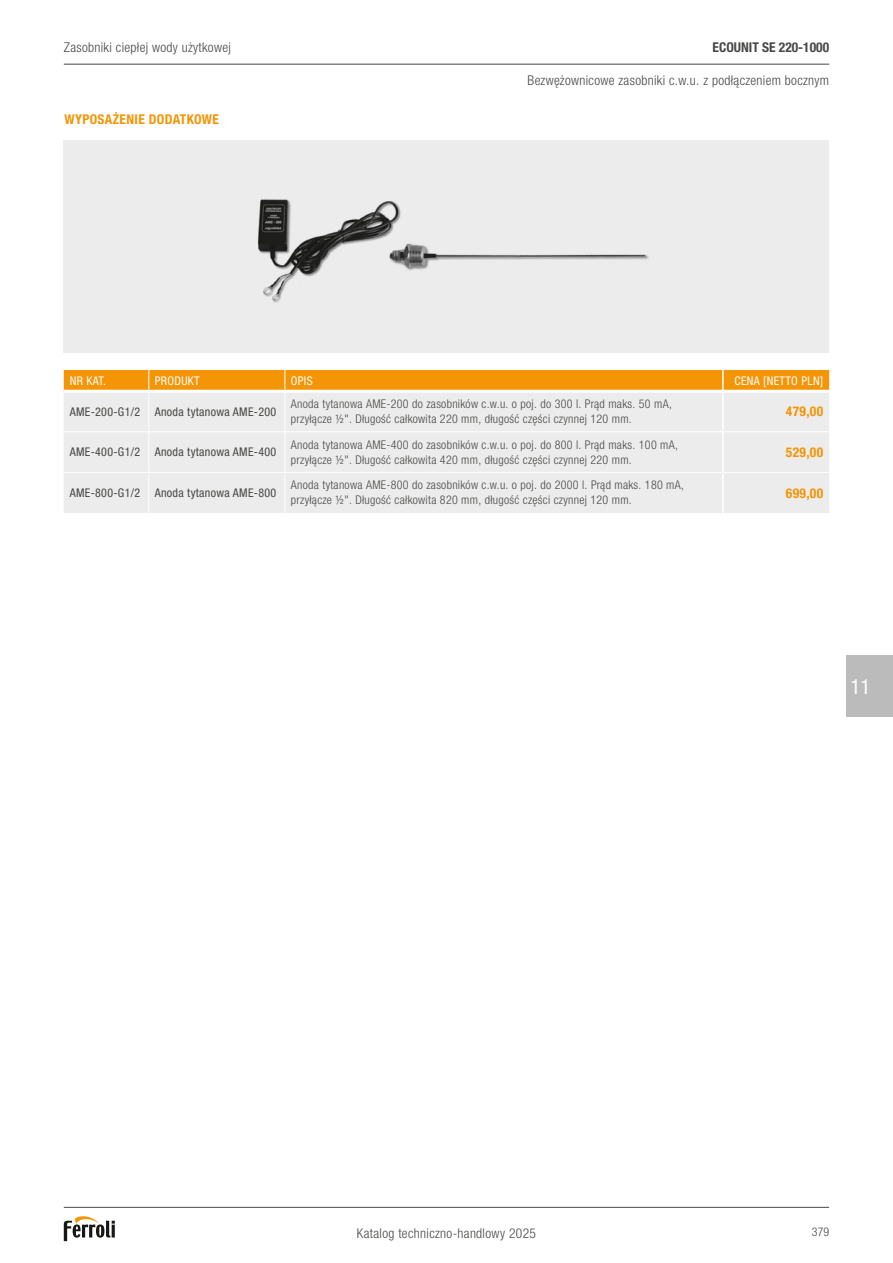
<style>
.page{position:relative;width:893px;height:1263px;background:#fff}
.page>*{position:absolute;margin:0;border:0;box-sizing:border-box;transform-origin:0 0}
.t1{font:condensed 21px "Helvetica Neue LTW1 G";color:#fff}
.t2{font:300 condensed 13.5px "Helvetica Neue LTW1 G";letter-spacing:.025em;color:#484846}
.t3{font:700 condensed 13.5px "Helvetica Neue LTW1 G";letter-spacing:.025em;color:#f39507}
.t4{font:700 condensed 13.5px "Helvetica Neue LTW1 G";color:#484846}
.t5{font:300 condensed 12px/15px "Helvetica Neue LTW1 G";letter-spacing:.025em;color:#484846}
.t6{font:condensed 12px "Helvetica Neue LTW1 G";letter-spacing:.025em;color:#484846}
.t7{font:condensed 12px "Helvetica Neue LTW1 G";letter-spacing:.025em;color:#fff}
</style>
<div class="page">
<div style="left:64px;top:393px;width:765px;height:120px;background:#ececec"></div>
<hr style="left:285px;top:432px;width:1px;height:40px;background:#fff">
<div style="left:64px;top:370px;width:765px;height:20px;background:#f39507"></div>
<hr style="left:148px;top:432px;width:1px;height:40px;background:#fff">
<hr style="left:148px;top:393px;width:1px;height:38px;background:#fff">
<hr style="left:285px;top:393px;width:1px;height:38px;background:#fff">
<hr style="left:148px;top:473px;width:1px;height:40px;background:#fff">
<hr style="left:285px;top:473px;width:1px;height:40px;background:#fff">
<hr style="left:64px;top:431px;width:85px;height:1px;background:#fff">
<hr style="left:149px;top:431px;width:136px;height:1px;background:#fff">
<hr style="left:285px;top:431px;width:437px;height:1px;background:#fff">
<hr style="left:724px;top:431px;width:105px;height:1px;background:#fff">
<hr style="left:64px;top:472px;width:85px;height:1px;background:#fff">
<hr style="left:149px;top:472px;width:136px;height:1px;background:#fff">
<hr style="left:285px;top:472px;width:437px;height:1px;background:#fff">
<hr style="left:724px;top:472px;width:105px;height:1px;background:#fff">
<hr style="left:722px;top:370px;width:2px;height:21px;background:#fff">
<hr style="left:722px;top:391px;width:2px;height:41px;background:#fff">
<hr style="left:722px;top:432px;width:2px;height:40px;background:#fff">
<hr style="left:722px;top:472px;width:2px;height:41px;background:#fff">
<hr style="left:64px;top:1207px;width:765px;height:1px;background:#484846">
<svg style="left:64px;top:1216px;width:51px;height:25px"></svg>
<hr style="left:64px;top:64px;width:765px;height:1px;background:#484846">
<div style="left:846px;top:656px;width:47px;height:61px;background:#bbb"></div>
<div style="left:64px;top:140px;width:765px;height:213px;background:#ececec"></div>
<img style="left:258px;top:199px;width:391px;height:104px">
<p class="t2" style="left:64px;top:40px;width:169px">Zasobniki ciepłej wody użytkowej</p>
<p class="t3" style="left:64px;top:112px;width:156px">WYPOSAŻENIE DODATKOWE</p>
<p class="t4" style="left:713px;top:39px;width:118px">ECOUNIT SE 220-1000</p>
<p class="t2" style="left:528px;top:72px;width:303px">Bezwężownicowe zasobniki c.w.u. z podłączeniem bocznym</p>
<p class="t7" style="left:70px;top:374px;width:38px">NR KAT.</p>
<p class="t7" style="left:155px;top:374px;width:46px">PRODUKT</p>
<p class="t7" style="left:291px;top:374px;width:23px">OPIS</p>
<p class="t7" style="left:734px;top:374px;width:90px">CENA [NETTO PLN]</p>
<p class="t6" style="left:70px;top:404px;width:208px">AME-200-G1/2 Anoda tytanowa AME-200</p>
<p class="t5" style="left:291px;top:397px;width:382px">Anoda tytanowa AME-200 do zasobników c.w.u. o poj. do 300 l. Prąd maks. 50 mA, przyłącze ½". Długość całkowita 220 mm, długość części czynnej 120 mm.</p>
<p class="t3" style="left:786px;top:403px;width:39px">479,00</p>
<p class="t6" style="left:70px;top:445px;width:208px">AME-400-G1/2 Anoda tytanowa AME-400</p>
<p class="t5" style="left:291px;top:437px;width:389px">Anoda tytanowa AME-400 do zasobników c.w.u. o poj. do 800 l. Prąd maks. 100 mA, przyłącze ½". Długość całkowita 420 mm, długość części czynnej 220 mm.</p>
<p class="t3" style="left:786px;top:444px;width:39px">529,00</p>
<p class="t6" style="left:70px;top:486px;width:208px">AME-800-G1/2 Anoda tytanowa AME-800</p>
<p class="t5" style="left:291px;top:478px;width:395px">Anoda tytanowa AME-800 do zasobników c.w.u. o poj. do 2000 l. Prąd maks. 180 mA, przyłącze ½". Długość całkowita 820 mm, długość części czynnej 120 mm.</p>
<p class="t3" style="left:786px;top:485px;width:39px">699,00</p>
<h1 class="t1" style="left:850px;top:674px;width:22px">11</h1>
<p class="t2" style="left:357px;top:1225px;width:181px">Katalog techniczno-handlowy 2025</p>
<p class="t5" style="left:812px;top:1225px;width:19px">379</p>
</div>
